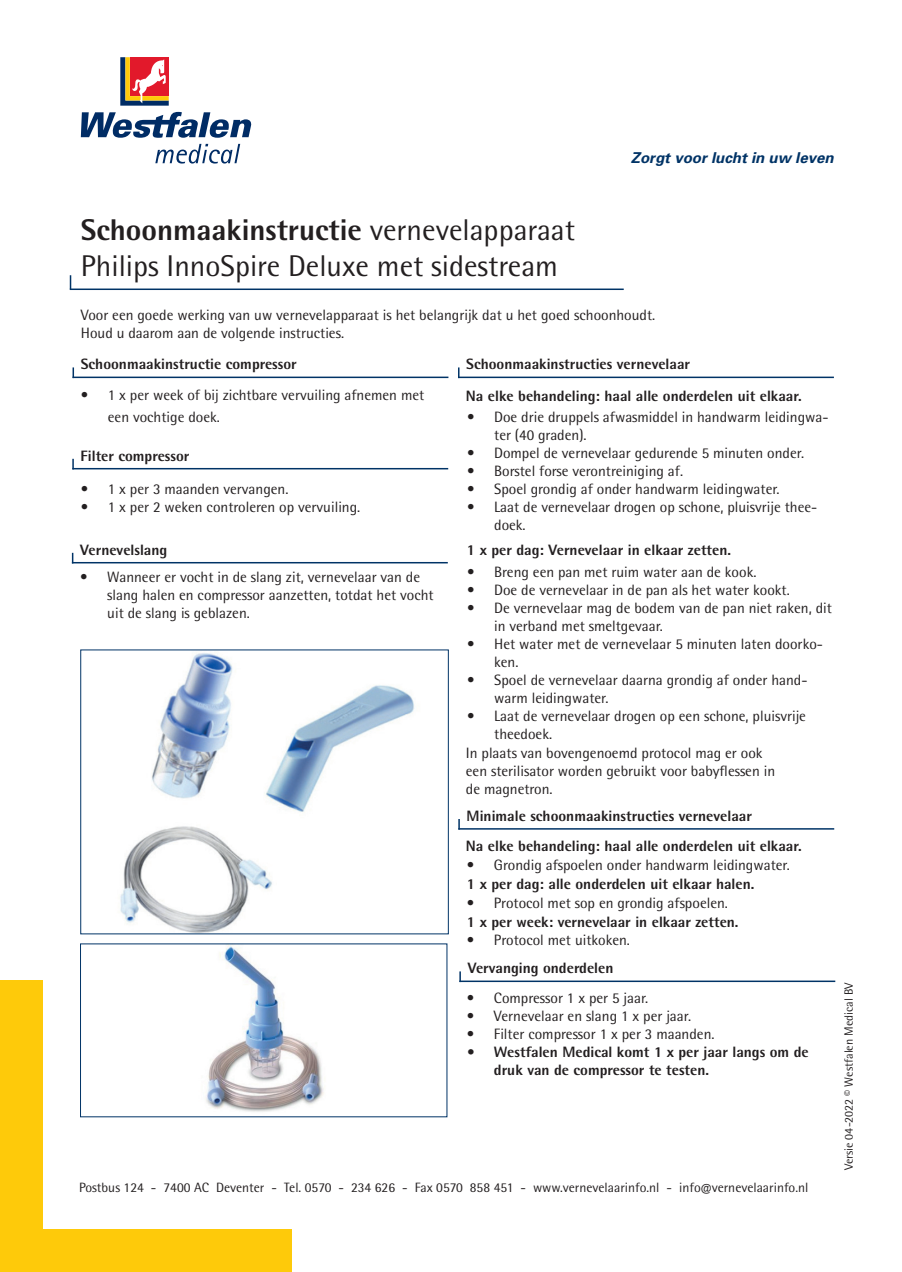
<style>
.page{position:relative;width:902px;height:1272px;background:#fff}
.page>*{position:absolute;margin:0;border:0;box-sizing:border-box;transform-origin:0 0}
.t1{font:800 30px "Rotis Semi Sans Pro";color:#231f20}
.t2{font:30px "Rotis Semi Sans Pro";color:#231f20}
.t3{font:15px/18px "Rotis Semi Sans Pro";color:#231f20}
.t4{font:800 15px/18px "Rotis Semi Sans Pro";color:#231f20}
.t5{font:italic 700 15px "Univers";color:#036}
.t6{font:13.5px "Rotis Semi Sans Pro";color:#231f20}
.t7{font:12px "Rotis Semi Sans Pro";color:#231f20}
.s1{font-weight:400}
</style>
<div class="page">
<svg style="left:120px;top:57px;width:49px;height:49px"></svg>
<svg style="left:81px;top:112px;width:170px;height:26px"></svg>
<svg style="left:155px;top:144px;width:85px;height:19px"></svg>
<div style="left:0;top:1229px;width:291px;height:42px;background:#feca0a"></div>
<div style="left:0;top:980px;width:43px;height:291px;background:#feca0a"></div>
<img style="left:205px;top:945px;width:119px;height:167px">
<hr style="left:72px;top:376px;width:376px;height:2px;background:#036">
<svg style="left:72px;top:367px;width:2px;height:11px"></svg>
<hr style="left:72px;top:468px;width:376px;height:1px;background:#036">
<svg style="left:72px;top:459px;width:2px;height:10px"></svg>
<hr style="left:458px;top:376px;width:375px;height:2px;background:#036">
<img style="left:120px;top:653px;width:294px;height:279px">
<hr style="left:72px;top:562px;width:376px;height:1px;background:#036">
<hr style="left:458px;top:828px;width:376px;height:1px;background:#036">
<svg style="left:458px;top:819px;width:2px;height:10px"></svg>
<hr style="left:459px;top:980px;width:376px;height:2px;background:#036">
<svg style="left:459px;top:971px;width:2px;height:11px"></svg>
<hr style="left:70px;top:288px;width:553px;height:2px;background:#036">
<svg style="left:70px;top:275px;width:1px;height:13px"></svg>
<p class="t5" style="left:631px;top:149px;width:204px">Zorgt voor lucht in uw leven</p>
<p class="t1" style="left:81px;top:210px;width:496px">Schoonmaakinstructie <span class="s1">vernevelapparaat</span></p>
<p class="t2" style="left:81px;top:248px;width:478px">Philips InnoSpire Deluxe met sidestream</p>
<p class="t3" style="left:81px;top:306px;width:576px">Voor een goede werking van uw vernevelapparaat is het belangrijk dat u het goed schoonhoudt.<br>Houd u daarom aan de volgende instructies.</p>
<p class="t4" style="left:81px;top:355px;width:217px">Schoonmaakinstructie compressor</p>
<p class="t3" style="left:108px;top:384px;width:318px;line-height:21.6px;text-indent:-27px">• 1 x per week of bij zichtbare vervuiling afnemen met een vochtige doek.</p>
<p class="t4" style="left:81px;top:446px;width:110px">Filter compressor</p>
<p class="t3" style="left:81px;top:480px;width:209px">• 1 x per 3 maanden vervangen.</p>
<p class="t3" style="left:81px;top:498px;width:281px">• 1 x per 2 weken controleren op vervuiling.</p>
<p class="t4" style="left:80px;top:540px;width:89px">Vernevelslang</p>
<p class="t3" style="left:107px;top:568px;width:328px;text-indent:-27px">• Wanneer er vocht in de slang zit, vernevelaar van de slang halen en compressor aanzetten, totdat het vocht uit de slang is geblazen.</p>
<p class="t4" style="left:466px;top:355px;width:225px">Schoonmaakinstructies vernevelaar</p>
<p class="t4" style="left:466px;top:387px;width:337px">Na elke behandeling: haal alle onderdelen uit elkaar.</p>
<p class="t3" style="left:494px;top:408px;width:336px;text-indent:-27px">• Doe drie druppels afwasmiddel in handwarm leidingwa&shy;ter (40 graden).</p>
<p class="t3" style="left:467px;top:444px;width:338px">• Dompel de vernevelaar gedurende 5 minuten onder.</p>
<p class="t3" style="left:467px;top:462px;width:217px">• Borstel forse verontreiniging af.</p>
<p class="t3" style="left:467px;top:480px;width:314px">• Spoel grondig af onder handwarm leidingwater.</p>
<p class="t3" style="left:494px;top:498px;width:324px;text-indent:-27px">• Laat de vernevelaar drogen op schone, pluisvrije thee&shy;doek.</p>
<p class="t4" style="left:467px;top:540px;width:265px">1 x per dag: Vernevelaar in elkaar zetten.</p>
<p class="t3" style="left:467px;top:562px;width:291px">• Breng een pan met ruim water aan de kook.</p>
<p class="t3" style="left:467px;top:580px;width:324px">• Doe de vernevelaar in de pan als het water kookt.</p>
<p class="t3" style="left:494px;top:598px;width:339px;text-indent:-27px">• De vernevelaar mag de bodem van de pan niet raken, dit in verband met smeltgevaar.</p>
<p class="t3" style="left:494px;top:634px;width:330px;text-indent:-27px">• Het water met de vernevelaar 5 minuten laten doorko&shy;ken.</p>
<p class="t3" style="left:494px;top:670px;width:315px;text-indent:-27px">• Spoel de vernevelaar daarna grondig af onder hand&shy;warm leidingwater.</p>
<p class="t3" style="left:494px;top:706px;width:313px;text-indent:-27px">• Laat de vernevelaar drogen op een schone, pluisvrije theedoek.</p>
<p class="t3" style="left:466px;top:743px;width:298px">In plaats van bovengenoemd protocol mag er ook</p>
<p class="t3" style="left:466px;top:761px;width:311px">een sterilisator worden gebruikt voor babyflessen in</p>
<p class="t3" style="left:466px;top:779px;width:88px">de magnetron.</p>
<p class="t4" style="left:466px;top:806px;width:287px">Minimale schoonmaakinstructies vernevelaar</p>
<p class="t3" style="left:467px;top:855px;width:324px">• Grondig afspoelen onder handwarm leidingwater.</p>
<p class="t4" style="left:466px;top:836px;width:337px">Na elke behandeling: haal alle onderdelen uit elkaar.</p>
<p class="t4" style="left:467px;top:874px;width:289px">1 x per dag: alle onderdelen uit elkaar halen.</p>
<p class="t3" style="left:466px;top:894px;width:263px">• Protocol met sop en grondig afspoelen.</p>
<p class="t4" style="left:467px;top:912px;width:273px">1 x per week: vernevelaar in elkaar zetten.</p>
<p class="t3" style="left:467px;top:931px;width:164px">• Protocol met uitkoken.</p>
<p class="t4" style="left:467px;top:959px;width:147px">Vervanging onderdelen</p>
<p class="t3" style="left:467px;top:988px;width:183px">• Compressor 1 x per 5 jaar.</p>
<p class="t3" style="left:467px;top:1006px;width:225px">• Vernevelaar en slang 1 x per jaar.</p>
<p class="t3" style="left:467px;top:1024px;width:249px">• Filter compressor 1 x per 3 maanden.</p>
<p class="t4" style="left:494px;top:1042px;width:316px;text-indent:-27px">• Westfalen Medical komt 1 x per jaar langs om de druk van de compressor te testen.</p>
<p class="t6" style="left:79px;top:1178px;width:730px">Postbus 124 - 7400 AC Deventer - Tel. 0570 - 234 626 - Fax 0570 858 451 - www.vernevelaarinfo.nl - info@vernevelaarinfo.nl</p>
<p class="t7" style="left:841px;top:1170px;width:190px;rotate:-90deg">Versie 04-2022 © Westfalen Medical BV</p>
</div>
